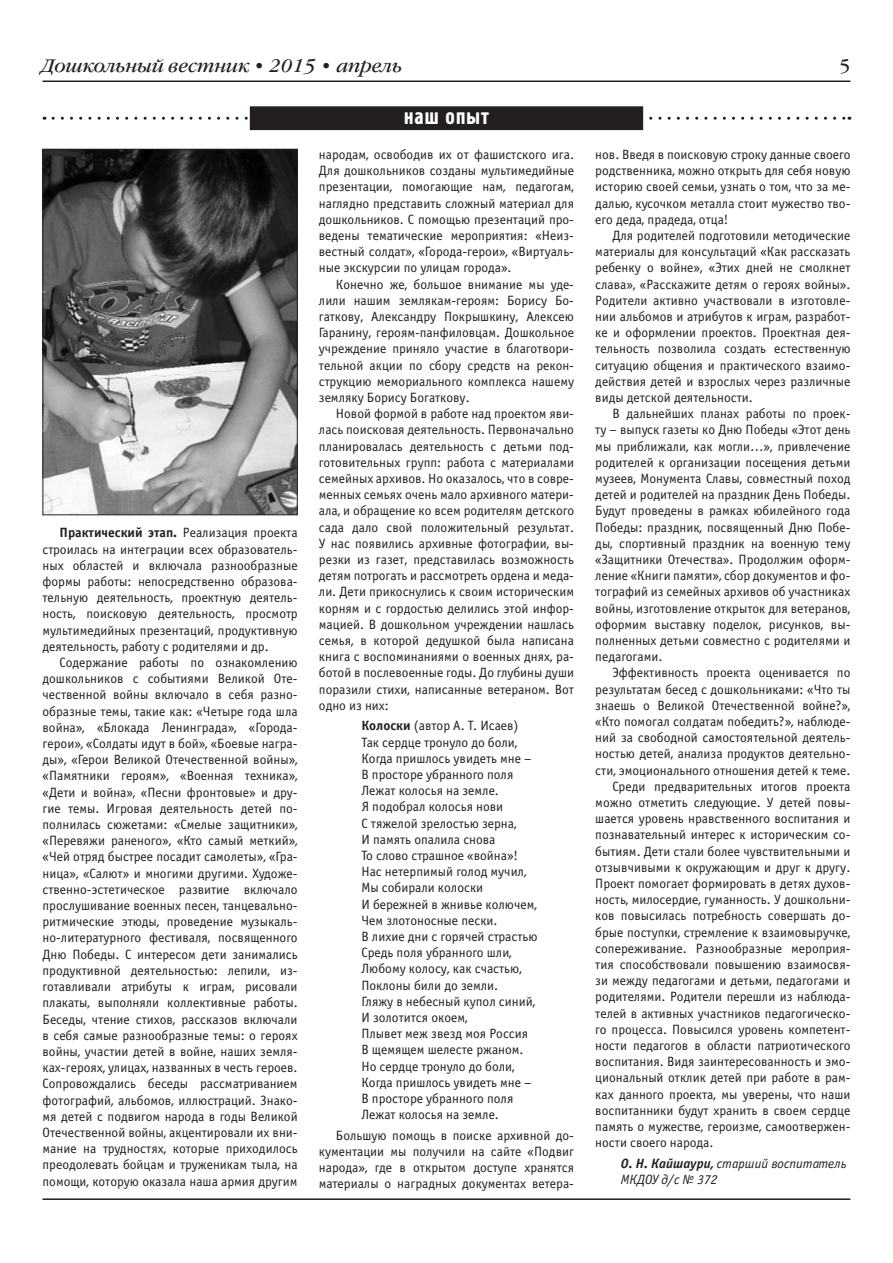
<style>
.page{position:relative;width:893px;height:1263px;background:#fff}
.page>*{position:absolute;margin:0;border:0;box-sizing:border-box;transform-origin:0 0}
.Заголовок{font:21px "Hermes C";letter-spacing:.05em;color:#fff}
.t1{font:italic 18px "Garamond Book C";color:#231f20}
.t2{font:18px "Garamond Book C";color:#231f20}
.t3{font:13.5px/16.2px "Officina Sans C";color:#231f20;text-align:justify}
.t4{font:italic 13.5px/16.2px "Officina Sans C";color:#231f20}
.s1{font-weight:700}
</style>
<div class="page">
<hr style="left:43px;top:81px;width:807px;height:1px;background:#231f20">
<hr style="left:43px;top:1198px;width:807px;height:2px;background:#231f20">
<svg style="left:53px;top:106px;width:797px;height:25px"></svg>
<img style="left:45px;top:151px;width:251px;height:362px">
<div style="left:43px;top:149px;width:255px;height:366px;border:1px solid #231f20"></div>
<h2 class="t1" style="left:43px;top:56px;width:361px">Дошкольный вестник • 2015 • апрель</h2>
<h2 class="t2" style="left:839px;top:56px;width:13px">5</h2>
<p class="Заголовок" style="left:404px;top:105px;width:86px">наш опыт</p>
<p class="t3" style="left:43px;top:525px;width:257px;text-indent:17px"><span class="s1">Практический этап.</span> Реализация проекта строилась на интеграции всех образователь&shy;ных областей и включала разнообразные формы работы: непосредственно образова&shy;тельную деятельность, проектную деятель&shy;ность, поисковую деятельность, просмотр мультимедийных презентаций, продуктивную деятельность, работу с родителями и др.</p>
<p class="t3" style="left:43px;top:655px;width:257px;text-indent:17px">Содержание работы по ознакомлению дошкольников с событиями Великой Оте&shy;чественной войны включало в себя разно&shy;образные темы, такие как: «Четыре года шла война», «Блокада Ленинграда», «Города&shy;герои», «Солдаты идут в бой», «Боевые награ&shy;ды», «Герои Великой Отечественной войны», «Памятники героям», «Военная техника», «Дети и война», «Песни фронтовые» и дру&shy;гие темы. Игровая деятельность детей по&shy;полнилась сюжетами: «Смелые защитники», «Перевяжи раненого», «Кто самый меткий», «Чей отряд быстрее посадит самолеты», «Гра&shy;ница», «Салют» и многими другими. Художе&shy;ственно-эстетическое развитие включало прослушивание военных песен, танцевально&shy;ритмические этюды, проведение музыкаль&shy;но-литературного фестиваля, посвященного Дню Победы. С интересом дети занимались продуктивной деятельностью: лепили, из&shy;готавливали атрибуты к играм, рисовали плакаты, выполняли коллективные работы.<br>Беседы, чтение стихов, рассказов включали в себя самые разнообразные темы: о героях войны, участии детей в войне, наших земля&shy;ках-героях, улицах, названных в честь героев.<br>Сопровождались беседы рассматриванием фотографий, альбомов, иллюстраций. Знако&shy;мя детей с подвигом народа в годы Великой Отечественной войны, акцентировали их вни&shy;мание на трудностях, которые приходилось преодолевать бойцам и труженикам тыла, на помощи, которую оказала наша армия другим</p>
<p class="t3" style="left:319px;top:147px;width:257px">народам, освободив их от фашистского ига.<br>Для дошкольников созданы мультимедийные презентации, помогающие нам, педагогам, наглядно представить сложный материал для дошкольников. С помощью презентаций про&shy;ведены тематические мероприятия: «Неиз&shy;вестный солдат», «Города-герои», «Виртуаль&shy;ные экскурсии по улицам города».</p>
<p class="t3" style="left:319px;top:276px;width:257px;text-indent:17px">Конечно же, большое внимание мы уде&shy;лили нашим землякам-героям: Борису Бо&shy;гаткову, Александру Покрышкину, Алексею Гаранину, героям-панфиловцам. Дошкольное учреждение приняло участие в благотвори&shy;тельной акции по сбору средств на рекон&shy;струкцию мемориального комплекса нашему земляку Борису Богаткову.</p>
<p class="t3" style="left:319px;top:406px;width:257px;text-indent:17px">Новой формой в работе над проектом яви&shy;лась поисковая деятельность. Первоначально планировалась деятельность с детьми под&shy;готовительных групп: работа с материалами семейных архивов. Но оказалось, что в совре&shy;менных семьях очень мало архивного матери&shy;ала, и обращение ко всем родителям детского сада дало свой положительный результат.<br>У нас появились архивные фотографии, вы&shy;резки из газет, представилась возможность детям потрогать и рассмотреть ордена и меда&shy;ли. Дети прикоснулись к своим историческим корням и с гордостью делились этой инфор&shy;мацией. В дошкольном учреждении нашлась семья, в которой дедушкой была написана книга с воспоминаниями о военных днях, ра&shy;ботой в послевоенные годы. До глубины души поразили стихи, написанные ветераном. Вот одно из них:</p>
<p class="t3" style="left:361px;top:718px;width:159px"><span class="s1">Колоски</span> (автор А. Т. Исаев)</p>
<p class="t3" style="left:361px;top:734px;width:158px">Так сердце тронуло до боли,</p>
<p class="t3" style="left:361px;top:750px;width:172px">Когда пришлось увидеть мне –</p>
<p class="t3" style="left:361px;top:766px;width:153px">В просторе убранного поля</p>
<p class="t3" style="left:361px;top:783px;width:139px">Лежат колосья на земле.</p>
<p class="t3" style="left:361px;top:799px;width:143px">Я подобрал колосья нови</p>
<p class="t3" style="left:361px;top:815px;width:157px">С тяжелой зрелостью зерна,</p>
<p class="t3" style="left:361px;top:831px;width:136px">И память опалила снова</p>
<p class="t3" style="left:361px;top:847px;width:158px">То слово страшное «война»!</p>
<p class="t3" style="left:361px;top:864px;width:167px">Нас нетерпимый голод мучил,</p>
<p class="t3" style="left:361px;top:880px;width:123px">Мы собирали колоски</p>
<p class="t3" style="left:361px;top:896px;width:177px">И бережней в жнивье колючем,</p>
<p class="t3" style="left:361px;top:912px;width:138px">Чем злотоносные пески.</p>
<p class="t3" style="left:361px;top:928px;width:178px">В лихие дни с горячей страстью</p>
<p class="t3" style="left:361px;top:945px;width:152px">Средь поля убранного шли,</p>
<p class="t3" style="left:361px;top:961px;width:162px">Любому колосу, как счастью,</p>
<p class="t3" style="left:361px;top:977px;width:138px">Поклоны били до земли.</p>
<p class="t3" style="left:361px;top:993px;width:175px">Гляжу в небесный купол синий,</p>
<p class="t3" style="left:361px;top:1009px;width:108px">И золотится окоем,</p>
<p class="t3" style="left:361px;top:1026px;width:168px">Плывет меж звезд моя Россия</p>
<p class="t3" style="left:361px;top:1042px;width:164px">В щемящем шелесте ржаном.</p>
<p class="t3" style="left:361px;top:1058px;width:155px">Но сердце тронуло до боли,</p>
<p class="t3" style="left:361px;top:1074px;width:172px">Когда пришлось увидеть мне –</p>
<p class="t3" style="left:361px;top:1090px;width:153px">В просторе убранного поля</p>
<p class="t3" style="left:361px;top:1107px;width:139px">Лежат колосья на земле.</p>
<p class="t3" style="left:319px;top:1127px;width:257px;text-indent:17px">Большую помощь в поиске архивной до&shy;кументации мы получили на сайте «Подвиг народа», где в открытом доступе хранятся материалы о наградных документах ветера-</p>
<p class="t3" style="left:595px;top:147px;width:257px">нов. Введя в поисковую строку данные своего родственника, можно открыть для себя новую историю своей семьи, узнать о том, что за ме&shy;далью, кусочком металла стоит мужество тво&shy;его деда, прадеда, отца!</p>
<p class="t3" style="left:595px;top:228px;width:257px;text-indent:17px">Для родителей подготовили методические материалы для консультаций «Как рассказать ребенку о войне», «Этих дней не смолкнет слава», «Расскажите детям о героях войны».<br>Родители активно участвовали в изготовле&shy;нии альбомов и атрибутов к играм, разработ&shy;ке и оформлении проектов. Проектная дея&shy;тельность позволила создать естественную ситуацию общения и практического взаимо&shy;действия детей и взрослых через различные виды детской деятельности.</p>
<p class="t3" style="left:595px;top:406px;width:257px;text-indent:17px">В дальнейших планах работы по проек&shy;ту – выпуск газеты ко Дню Победы «Этот день мы приближали, как могли…», привлечение родителей к организации посещения детьми музеев, Монумента Славы, совместный поход детей и родителей на праздник День Победы.<br>Будут проведены в рамках юбилейного года Победы: праздник, посвященный Дню Побе&shy;ды, спортивный праздник на военную тему «Защитники Отечества». Продолжим оформ&shy;ление «Книги памяти», сбор документов и фо&shy;тографий из семейных архивов об участниках войны, изготовление открыток для ветеранов, оформим выставку поделок, рисунков, вы&shy;полненных детьми совместно с родителями и педагогами.</p>
<p class="t3" style="left:595px;top:665px;width:257px;text-indent:17px">Эффективность проекта оценивается по результатам бесед с дошкольниками: «Что ты знаешь о Великой Отечественной войне?», «Кто помогал солдатам победить?», наблюде&shy;ний за свободной самостоятельной деятель&shy;ностью детей, анализа продуктов деятельно&shy;сти, эмоционального отношения детей к теме.</p>
<p class="t3" style="left:595px;top:778px;width:257px;text-indent:17px">Среди предварительных итогов проекта можно отметить следующие. У детей повы&shy;шается уровень нравственного воспитания и познавательный интерес к историческим со&shy;бытиям. Дети стали более чувствительными и отзывчивыми к окружающим и друг к другу.<br>Проект помогает формировать в детях духов&shy;ность, милосердие, гуманность. У дошкольни&shy;ков повысилась потребность совершать до&shy;брые поступки, стремление к взаимовыручке, сопереживание. Разнообразные мероприя&shy;тия способствовали повышению взаимосвя&shy;зи между педагогами и детьми, педагогами и родителями. Родители перешли из наблюда&shy;телей в активных участников педагогическо&shy;го процесса. Повысился уровень компетент&shy;ности педагогов в области патриотического воспитания. Видя заинтересованность и эмо&shy;циональный отклик детей при работе в рам&shy;ках данного проекта, мы уверены, что наши воспитанники будут хранить в своем сердце память о мужестве, героизме, самоотвержен&shy;ности своего народа.</p>
<p class="t4" style="left:621px;top:1155px;width:227px"><span class="s1">О. Н. Кайшаури,</span> старший воспитатель<br>МКДОУ д/с № 372</p>
</div>
